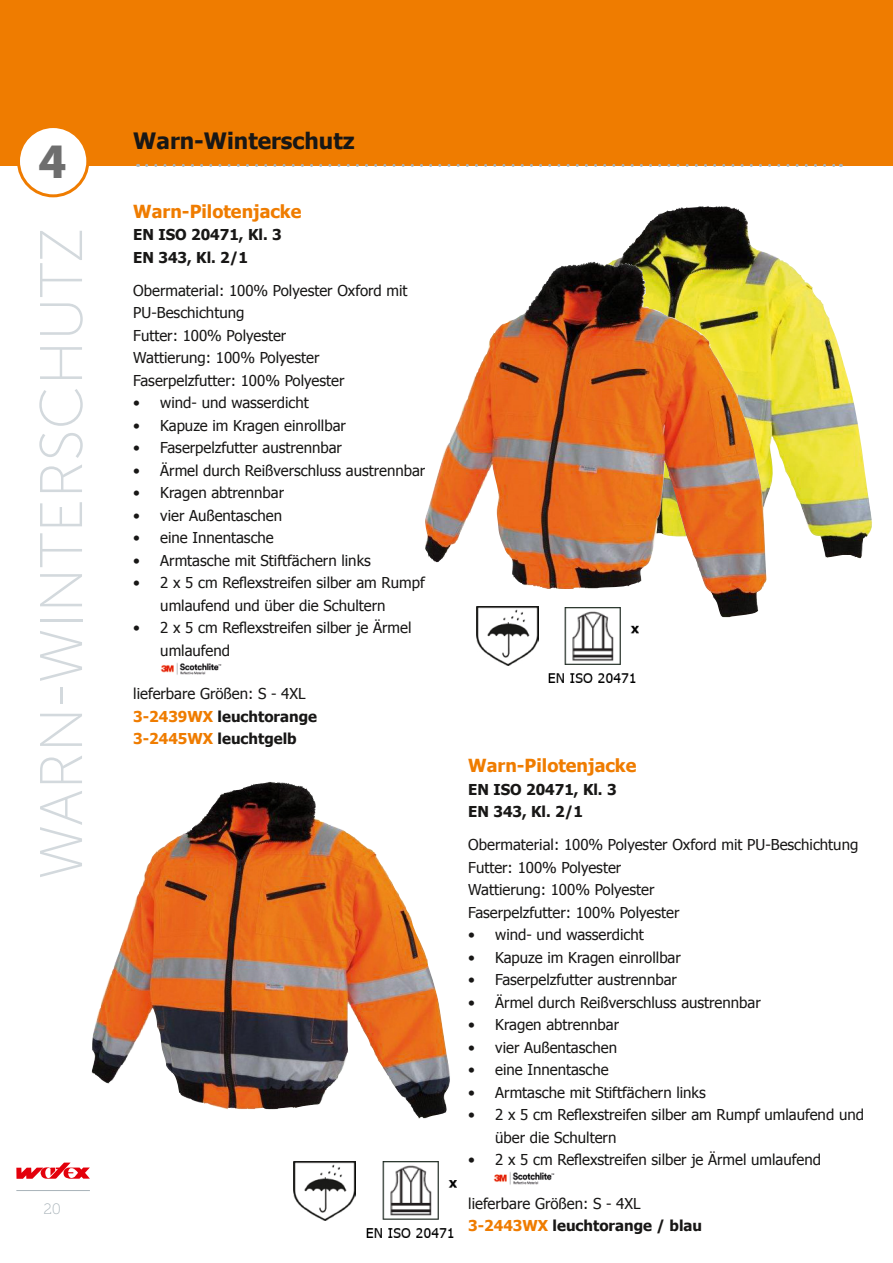
<style>
.page{position:relative;width:893px;height:1263px;background:#fff}
.page>*{position:absolute;margin:0;border:0;box-sizing:border-box;transform-origin:0 0}
.Kapitel_Hochkant{font:60px "Museo Sans 100";color:#d3d9dd}
.Kapitel_Zahl{font:45.45px "Museo Slab 900";color:#6e6e6e}
.Kaiptel_Überschrift{font:700 22.5px "Tahoma";color:#181716}
.t1{font:700 18px "Tahoma";color:#ef7c00}
.t2{font:15px/22.5px "Tahoma";color:#181716}
.t3{font:700 15px "Tahoma";color:#181716}
.t4{font:15px "Museo Slab 100";color:#a8b3b9}
.s1{color:#ef7c00}
</style>
<div class="page">
<hr style="left:16px;top:1190px;width:74px;height:1px;background:#a8b3b9">
<svg style="left:16px;top:1162px;width:74px;height:17px"></svg>
<div style="left:106px;top:0;width:787px;height:165px;background:#ef7c00"></div>
<svg style="left:147px;top:164px;width:694px;height:3px"></svg>
<img style="left:612px;top:206px;width:243px;height:352px">
<img style="left:425px;top:261px;width:239px;height:328px">
<svg style="left:241px;top:828px;width:209px;height:291px"></svg>
<img style="left:91px;top:782px;width:246px;height:327px">
<img style="left:366px;top:1162px;width:90px;height:75px">
<img style="left:293px;top:1161px;width:62px;height:59px">
<img style="left:549px;top:607px;width:90px;height:76px">
<img style="left:476px;top:607px;width:62px;height:58px">
<img style="left:494px;top:1172px;width:61px;height:13px">
<div style="left:0;top:0;width:106px;height:166px;background:#ef7c00"></div>
<div style="left:18px;top:127px;width:70px;height:69px;background:#fff;border-radius:50%"></div>
<div style="left:17px;top:125px;width:72px;height:72px;border:3px solid #ef7c00;border-radius:50%"></div>
<img style="left:160px;top:663px;width:61px;height:12px">
<p class="Kapitel_Zahl" style="left:39px;top:136px;width:30px">4</p>
<p class="Kapitel_Hochkant" style="left:30px;top:880px;width:654px;rotate:-90deg">WARN-WINTERSCHUTZ</p>
<p class="t4" style="left:43px;top:1200px;width:19px">20</p>
<p class="Kaiptel_Überschrift" style="left:133px;top:125px;width:223px">Warn-Winterschutz</p>
<p class="t1" style="left:133px;top:199px;width:170px">Warn-Pilotenjacke</p>
<p class="t3" style="left:133px;top:224px;width:150px">EN ISO 20471, Kl. 3</p>
<p class="t3" style="left:133px;top:247px;width:116px">EN 343, Kl. 2/1</p>
<p class="t2" style="left:133px;top:278px;width:276px">Obermaterial: 100% Polyester Oxford mit<br>PU-Beschichtung</p>
<p class="t2" style="left:133px;top:323px;width:155px">Futter: 100% Polyester</p>
<p class="t2" style="left:133px;top:346px;width:188px">Wattierung: 100% Polyester</p>
<p class="t2" style="left:133px;top:368px;width:213px">Faserpelzfutter: 100% Polyester</p>
<p class="t2" style="left:133px;top:391px;width:177px">• wind- und wasserdicht</p>
<p class="t2" style="left:133px;top:413px;width:214px">• Kapuze im Kragen einrollbar</p>
<p class="t2" style="left:133px;top:436px;width:210px">• Faserpelzfutter austrennbar</p>
<p class="t2" style="left:133px;top:458px;width:294px">• Ärmel durch Reißverschluss austrennbar</p>
<p class="t2" style="left:133px;top:481px;width:152px">• Kragen abtrennbar</p>
<p class="t2" style="left:133px;top:503px;width:150px">• vier Außentaschen</p>
<p class="t2" style="left:133px;top:526px;width:142px">• eine Innentasche</p>
<p class="t2" style="left:133px;top:548px;width:239px">• Armtasche mit Stiftfächern links</p>
<p class="t2" style="left:160px;top:571px;width:266px;text-indent:-27px">• 2 x 5 cm Reflexstreifen silber am Rumpf umlaufend und über die Schultern</p>
<p class="t2" style="left:160px;top:616px;width:253px;text-indent:-27px">• 2 x 5 cm Reflexstreifen silber je Ärmel umlaufend</p>
<p class="t2" style="left:133px;top:682px;width:174px">lieferbare Größen: S - 4XL</p>
<p class="t3" style="left:133px;top:706px;width:185px"><span class="s1">3-2439WX</span> leuchtorange</p>
<p class="t3" style="left:133px;top:728px;width:165px"><span class="s1">3-2445WX</span> leuchtgelb</p>
<p class="t1" style="left:468px;top:753px;width:170px">Warn-Pilotenjacke</p>
<p class="t3" style="left:468px;top:778px;width:150px">EN ISO 20471, Kl. 3</p>
<p class="t3" style="left:468px;top:801px;width:116px">EN 343, Kl. 2/1</p>
<p class="t2" style="left:468px;top:833px;width:392px">Obermaterial: 100% Polyester Oxford mit PU-Beschichtung</p>
<p class="t2" style="left:468px;top:855px;width:155px">Futter: 100% Polyester</p>
<p class="t2" style="left:468px;top:878px;width:188px">Wattierung: 100% Polyester</p>
<p class="t2" style="left:468px;top:900px;width:213px">Faserpelzfutter: 100% Polyester</p>
<p class="t2" style="left:468px;top:923px;width:177px">• wind- und wasserdicht</p>
<p class="t2" style="left:468px;top:945px;width:214px">• Kapuze im Kragen einrollbar</p>
<p class="t2" style="left:468px;top:968px;width:210px">• Faserpelzfutter austrennbar</p>
<p class="t2" style="left:468px;top:990px;width:294px">• Ärmel durch Reißverschluss austrennbar</p>
<p class="t2" style="left:468px;top:1013px;width:152px">• Kragen abtrennbar</p>
<p class="t2" style="left:468px;top:1035px;width:150px">• vier Außentaschen</p>
<p class="t2" style="left:468px;top:1058px;width:142px">• eine Innentasche</p>
<p class="t2" style="left:468px;top:1080px;width:239px">• Armtasche mit Stiftfächern links</p>
<p class="t2" style="left:495px;top:1103px;width:370px;text-indent:-27px">• 2 x 5 cm Reflexstreifen silber am Rumpf umlaufend und über die Schultern</p>
<p class="t2" style="left:468px;top:1148px;width:354px">• 2 x 5 cm Reflexstreifen silber je Ärmel umlaufend</p>
<p class="t2" style="left:468px;top:1191px;width:174px">lieferbare Größen: S - 4XL</p>
<p class="t3" style="left:468px;top:1215px;width:235px"><span class="s1">3-2443WX</span> leuchtorange / blau</p>
</div>
